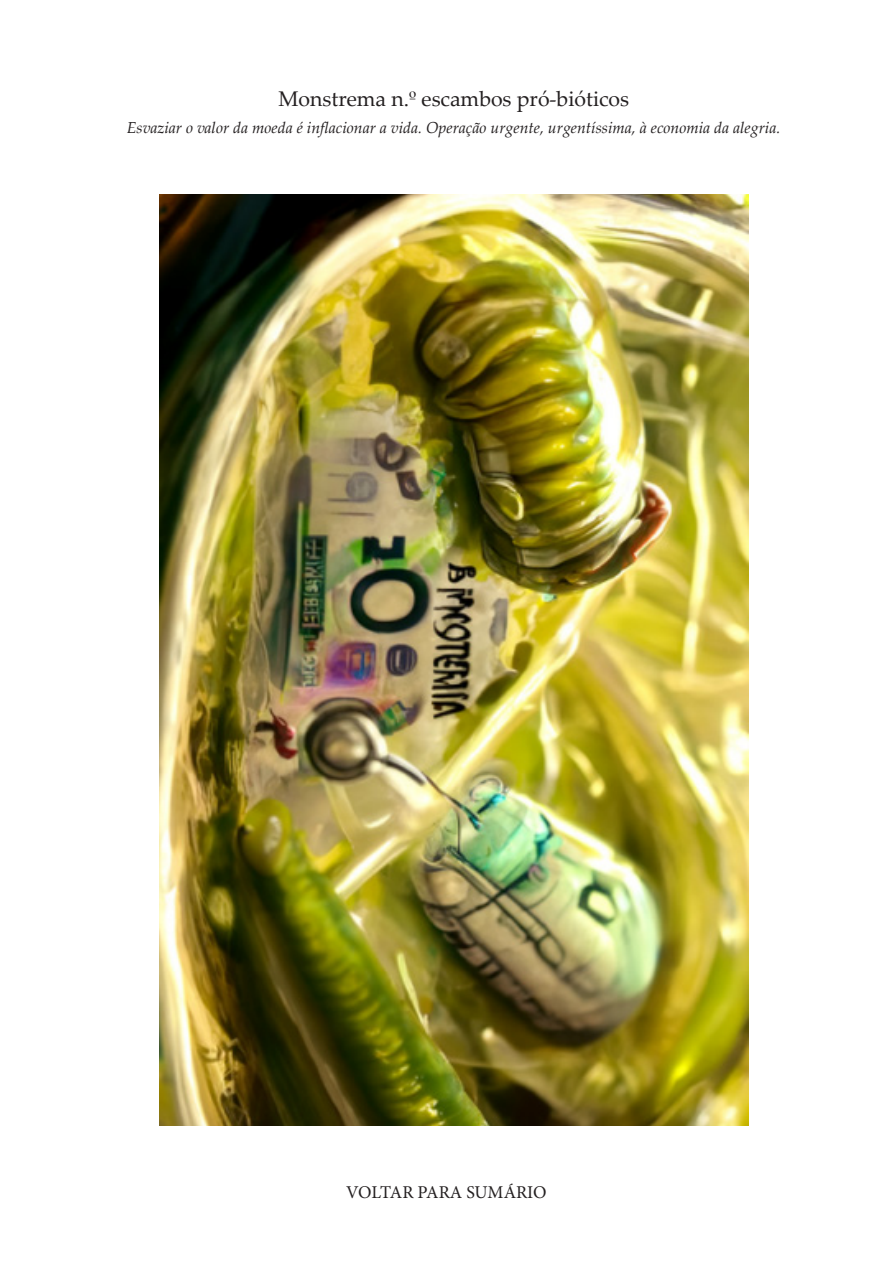
<style>
.page{position:relative;width:893px;height:1263px;background:#fff}
.page>*{position:absolute;margin:0;border:0;box-sizing:border-box;transform-origin:0 0}
.t1{font:21.15px "Palatino Linotype";color:#231f20}
.t2{font:18px "Minion Pro";letter-spacing:-.01em;color:#231f20}
.t3{font:italic 15.9px "Palatino Linotype";color:#231f20}
</style>
<div class="page">
<img style="left:159px;top:194px;width:590px;height:931px">
<p class="t1" style="left:279px;top:84px;width:352px">Monstrema n.º escambos pró-bióticos</p>
<p class="t3" style="left:127px;top:117px;width:655px">Esvaziar o valor da moeda é inflacionar a vida. Operação urgente, urgentíssima, à economia da alegria.</p>
<p class="t2" style="left:346px;top:1180px;width:202px">VOLTAR PARA SUMÁRIO</p>
</div>
